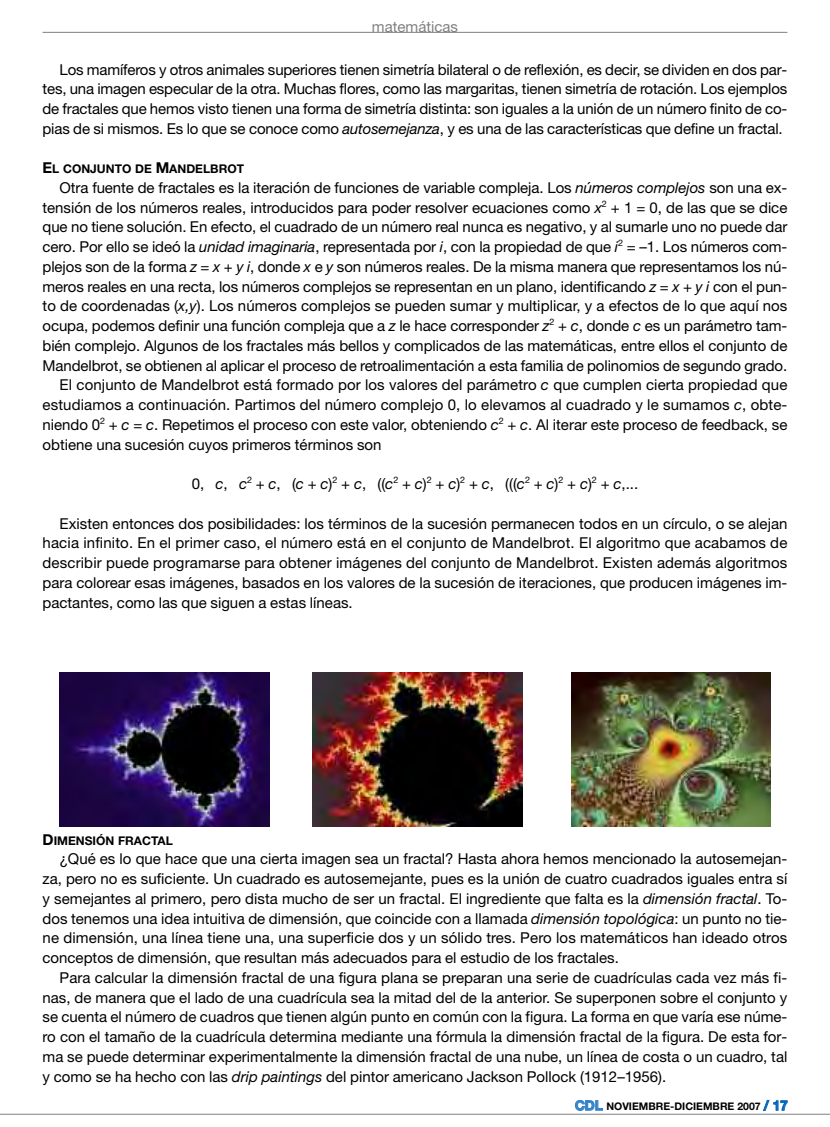
<style>
.page{position:relative;width:830px;height:1127px;background:#fff}
.page>*{position:absolute;margin:0;border:0;box-sizing:border-box;transform-origin:0 0}
.t1{font:15px/19.8px "Helvetica Neue";letter-spacing:-.005em;color:#000;text-align:justify}
.t2{font:15px "Helvetica Neue";color:#808080}
.t3{font:700 12px "Helvetica Neue";color:#000}
.t4{font:700 10.5px "Helvetica Neue";color:#000}
.s1{font-style:italic}
.s2{font-size:15px}
.s3{font-size:13.5px;color:#3383c8}
.s4{font-size:13.5px;color:#0064ba}
</style>
<div class="page">
<hr style="left:43px;top:32px;width:744px;height:1px;background:#808080">
<hr style="left:0;top:1114px;width:829px;height:1px;background:#808080">
<img style="left:60px;top:673px;width:209px;height:153px">
<img style="left:313px;top:673px;width:209px;height:153px">
<img style="left:571px;top:673px;width:199px;height:153px">
<p class="t2" style="left:372px;top:21px;width:88px">matemáticas</p>
<p class="t1" style="left:43px;top:61px;width:746px;text-indent:17px">Los mamíferos y otros animales superiores tienen simetría bilateral o de reflexión, es decir, se dividen en dos par&shy;tes, una imagen especular de la otra. Muchas flores, como las margaritas, tienen simetría de rotación. Los ejemplos de fractales que hemos visto tienen una forma de simetría distinta: son iguales a la unión de un número finito de co&shy;pias de si mismos. Es lo que se conoce como <span class="s1">autosemejanza</span>, y es una de las características que define un fractal.</p>
<p class="t3" style="left:43px;top:165px;width:203px"><span class="s2">E</span>L CONJUNTO DE <span class="s2">M</span>ANDELBROT</p>
<p class="t1" style="left:60px;top:179px;width:729px">Otra fuente de fractales es la iteración de funciones de variable compleja. Los <span class="s1">números complejos</span> son una ex-</p>
<p class="t1" style="left:43px;top:199px;width:746px">tensión de los números reales, introducidos para poder resolver ecuaciones como <span class="s1">x</span><sup>2</sup> + 1 = 0, de las que se dice</p>
<p class="t1" style="left:43px;top:219px;width:746px">que no tiene solución. En efecto, el cuadrado de un número real nunca es negativo, y al sumarle uno no puede dar</p>
<p class="t1" style="left:43px;top:238px;width:746px">cero. Por ello se ideó la <span class="s1">unidad imaginaria</span>, representada por <span class="s1">i</span>, con la propiedad de que <span class="s1">i</span><sup>2</sup> = –1. Los números com-</p>
<p class="t1" style="left:43px;top:258px;width:746px">plejos son de la forma <span class="s1">z</span> = <span class="s1">x</span> + <span class="s1">y i</span>, donde <span class="s1">x</span> e <span class="s1">y</span> son números reales. De la misma manera que representamos los nú-</p>
<p class="t1" style="left:43px;top:278px;width:746px">meros reales en una recta, los números complejos se representan en un plano, identificando <span class="s1">z</span> = <span class="s1">x</span> + <span class="s1">y i</span> con el pun-</p>
<p class="t1" style="left:43px;top:298px;width:746px">to de coordenadas (<span class="s1">x,y</span>). Los números complejos se pueden sumar y multiplicar, y a efectos de lo que aquí nos</p>
<p class="t1" style="left:43px;top:317px;width:746px">ocupa, podemos definir una función compleja que a <span class="s1">z</span> le hace corresponder <span class="s1">z</span><sup>2</sup> + <span class="s1">c</span>, donde <span class="s1">c</span> es un parámetro tam-</p>
<p class="t1" style="left:43px;top:337px;width:746px">bién complejo. Algunos de los fractales más bellos y complicados de las matemáticas, entre ellos el conjunto de</p>
<p class="t1" style="left:43px;top:357px;width:746px">Mandelbrot, se obtienen al aplicar el proceso de retroalimentación a esta familia de polinomios de segundo grado.</p>
<p class="t1" style="left:60px;top:377px;width:729px">El conjunto de Mandelbrot está formado por los valores del parámetro <span class="s1">c</span> que cumplen cierta propiedad que</p>
<p class="t1" style="left:43px;top:396px;width:746px">estudiamos a continuación. Partimos del número complejo 0, lo elevamos al cuadrado y le sumamos <span class="s1">c</span>, obte-</p>
<p class="t1" style="left:43px;top:416px;width:746px">niendo 0<sup>2</sup> + <span class="s1">c</span> = <span class="s1">c</span>. Repetimos el proceso con este valor, obteniendo <span class="s1">c</span><sup>2</sup> + <span class="s1">c</span>. Al iterar este proceso de feedback, se</p>
<p class="t1" style="left:43px;top:436px;width:340px">obtiene una sucesión cuyos primeros términos son</p>
<p class="t1" style="left:192px;top:475px;width:448px">0, <span class="s1">c</span>, <span class="s1">c</span><sup>2</sup> + <span class="s1">c</span>, (<span class="s1">c</span> + <span class="s1">c</span>)<sup>2</sup> + <span class="s1">c</span>, ((<span class="s1">c</span><sup>2</sup> + <span class="s1">c</span>)<sup>2</sup> + <span class="s1">c</span>)<sup>2</sup> + <span class="s1">c</span>, (((<span class="s1">c</span><sup>2</sup> + <span class="s1">c</span>)<sup>2</sup> + <span class="s1">c</span>)<sup>2</sup> + <span class="s1">c</span>,...</p>
<p class="t1" style="left:43px;top:515px;width:746px;text-indent:17px">Existen entonces dos posibilidades: los términos de la sucesión permanecen todos en un círculo, o se alejan hacia infinito. En el primer caso, el número está en el conjunto de Mandelbrot. El algoritmo que acabamos de describir puede programarse para obtener imágenes del conjunto de Mandelbrot. Existen además algoritmos para colorear esas imágenes, basados en los valores de la sucesión de iteraciones, que producen imágenes im&shy;pactantes, como las que siguen a estas líneas.</p>
<p class="t3" style="left:43px;top:836px;width:132px"><span class="s2">D</span>IMENSIÓN FRACTAL</p>
<p class="t1" style="left:43px;top:850px;width:746px;text-indent:17px">¿Qué es lo que hace que una cierta imagen sea un fractal? Hasta ahora hemos mencionado la autosemejan&shy;za, pero no es suficiente. Un cuadrado es autosemejante, pues es la unión de cuatro cuadrados iguales entra sí y semejantes al primero, pero dista mucho de ser un fractal. El ingrediente que falta es la <span class="s1">dimensión fractal</span>. To&shy;dos tenemos una idea intuitiva de dimensión, que coincide con a llamada <span class="s1">dimensión topológica</span>: un punto no tie&shy;ne dimensión, una línea tiene una, una superficie dos y un sólido tres. Pero los matemáticos han ideado otros conceptos de dimensión, que resultan más adecuados para el estudio de los fractales.</p>
<p class="t1" style="left:43px;top:969px;width:746px;text-indent:17px">Para calcular la dimensión fractal de una figura plana se preparan una serie de cuadrículas cada vez más fi&shy;nas, de manera que el lado de una cuadrícula sea la mitad del de la anterior. Se superponen sobre el conjunto y se cuenta el número de cuadros que tienen algún punto en común con la figura. La forma en que varía ese núme&shy;ro con el tamaño de la cuadrícula determina mediante una fórmula la dimensión fractal de la figura. De esta for&shy;ma se puede determinar experimentalmente la dimensión fractal de una nube, un línea de costa o un cuadro, tal y como se ha hecho con las <span class="s1">drip paintings</span> del pintor americano Jackson Pollock (1912–1956).</p>
<p class="t4" style="left:574px;top:1103px;width:214px"><span class="s3">CDL</span> NOVIEMBRE-DICIEMBRE 2007 <span class="s4">/ 17</span></p>
</div>
